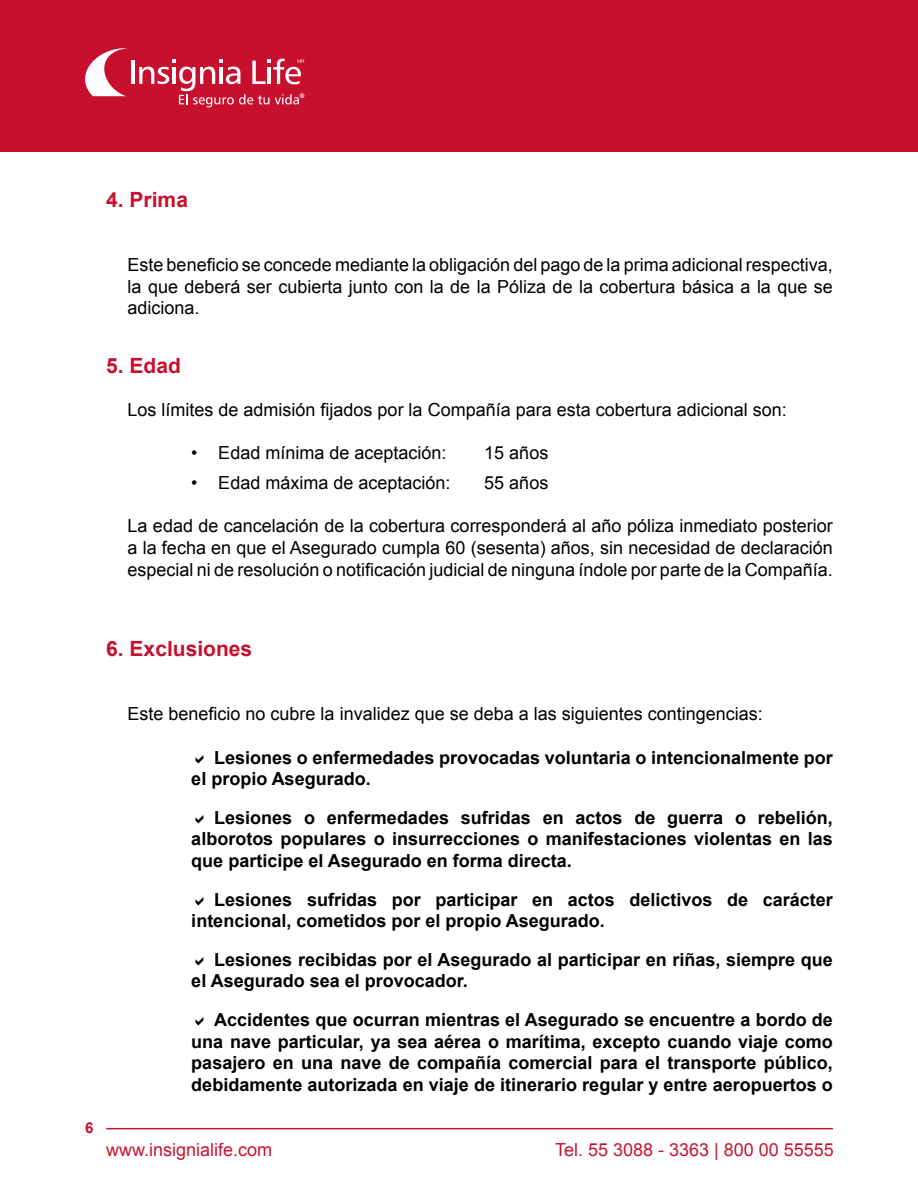
<style>
.page{position:relative;width:918px;height:1188px;background:#fff}
.page>*{position:absolute;margin:0;border:0;box-sizing:border-box;transform-origin:0 0}
.t1{font:700 21px "Arial";color:#c8102e}
.t2{font:700 18px/21.6px "Arial";color:#000}
.t3{font:18px/21.6px "Arial";color:#000;text-align:justify}
.t4{font:18px "Arial";color:#c91430}
.t5{font:700 15px "Arial";color:#c8102e}
</style>
<div class="page">
<div style="left:0;top:0;width:918px;height:152px;background:#c8102e"></div>
<svg style="left:85px;top:48px;width:43px;height:48px"></svg>
<hr style="left:131px;top:61px;width:3px;height:23px;background:#fff">
<svg style="left:139px;top:59px;width:165px;height:48px"></svg>
<hr style="left:106px;top:1128px;width:727px;height:1px;background:#c8102e">
<p class="t1" style="left:106px;top:185px;width:83px">4. Prima</p>
<p class="t3" style="left:128px;top:254px;width:707px">Este beneficio se concede mediante la obligación del pago de la prima adicional respectiva, la que deberá ser cubierta junto con la de la Póliza de la cobertura básica a la que se adiciona.</p>
<p class="t1" style="left:106px;top:352px;width:76px">5. Edad</p>
<p class="t3" style="left:128px;top:399px;width:661px">Los límites de admisión fijados por la Compañía para esta cobertura adicional son:</p>
<p class="t3" style="left:191px;top:442px;width:257px">• Edad mínima de aceptación:</p>
<p class="t3" style="left:484px;top:442px;width:66px">15 años</p>
<p class="t3" style="left:191px;top:472px;width:261px">• Edad máxima de aceptación:</p>
<p class="t3" style="left:484px;top:472px;width:66px">55 años</p>
<p class="t3" style="left:128px;top:515px;width:707px">La edad de cancelación de la cobertura corresponderá al año póliza inmediato posterior a la fecha en que el Asegurado cumpla 60 (sesenta) años, sin necesidad de declaración especial ni de resolución o notificación judicial de ninguna índole por parte de la Compañía.</p>
<p class="t1" style="left:106px;top:635px;width:147px">6. Exclusiones</p>
<p class="t5" style="left:85px;top:1118px;width:10px">6</p>
<p class="t3" style="left:128px;top:704px;width:637px">Este beneficio no cubre la invalidez que se deba a las siguientes contingencias:</p>
<p class="t2" style="left:191px;top:747px;width:643px;text-indent:23px">Lesiones o enfermedades provocadas voluntaria o intencionalmente por el propio Asegurado.</p>
<p class="t2" style="left:191px;top:807px;width:643px;text-align:justify;text-indent:23px">Lesiones o enfermedades sufridas en actos de guerra o rebelión, alborotos populares o insurrecciones o manifestaciones violentas en las que participe el Asegurado en forma directa.</p>
<p class="t2" style="left:191px;top:889px;width:643px;text-indent:23px">Lesiones sufridas por participar en actos delictivos de carácter intencional, cometidos por el propio Asegurado.</p>
<p class="t2" style="left:191px;top:949px;width:643px;text-indent:23px">Lesiones recibidas por el Asegurado al participar en riñas, siempre que el Asegurado sea el provocador.</p>
<p class="t2" style="left:191px;top:1010px;width:643px;text-align:justify;text-indent:23px">Accidentes que ocurran mientras el Asegurado se encuentre a bordo de una nave particular, ya sea aérea o marítima, excepto cuando viaje como pasajero en una nave de compañía comercial para el transporte público, debidamente autorizada en viaje de itinerario regular y entre aeropuertos o</p>
<p class="t4" style="left:106px;top:1138px;width:168px">www.insignialife.com</p>
<p class="t4" style="left:555px;top:1138px;width:280px">Tel. 55 3088 - 3363 | 800 00 55555</p>
</div>
